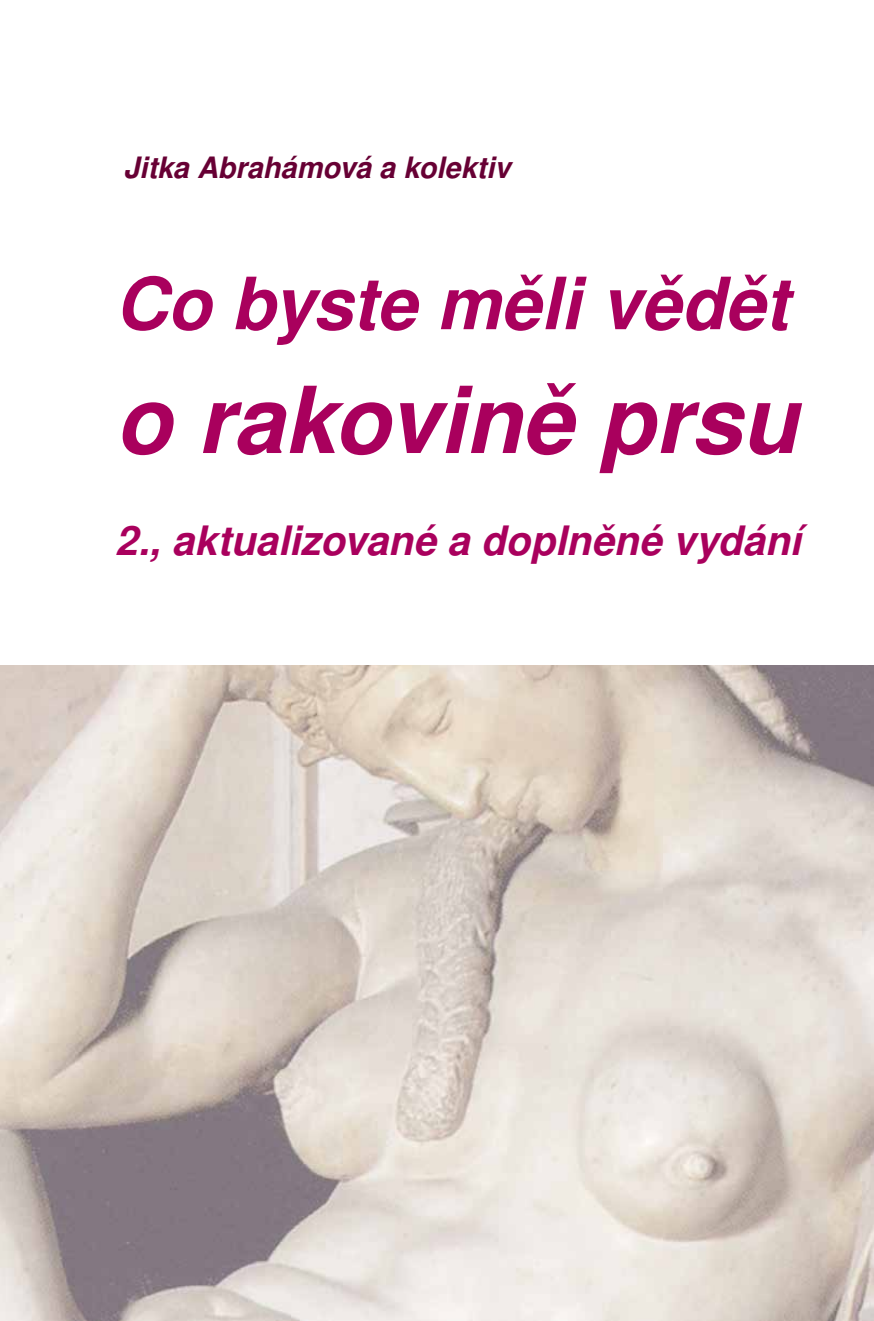
<style>
.page{position:relative;width:874px;height:1321px;background:#fff}
.page>*{position:absolute;margin:0;border:0;box-sizing:border-box;transform-origin:0 0}
.t1{font:italic 700 92.25px "Nimbus Sans LOT";color:#a9005d}
.t2{font:italic 700 72px "Nimbus Sans LOT";color:#a9005d}
.t3{font:italic 700 40.5px "Nimbus Sans LOT";color:#a9005d}
.t4{font:italic 700 29.47px "Nimbus Sans LOT";color:#670034}
</style>
<div class="page">
<img style="left:0;top:665px;width:874px;height:655px">
<p class="t4" style="left:124px;top:150px;width:388px">Jitka Abrahámová a kolektiv</p>
<h2 class="t2" style="left:115px;top:260px;width:675px">Co byste měli vědět</h2>
<h1 class="t1" style="left:115px;top:365px;width:684px">o rakovině prsu</h1>
<p class="t3" style="left:115px;top:516px;width:687px">2., aktualizované a doplněné vydání</p>
</div>
